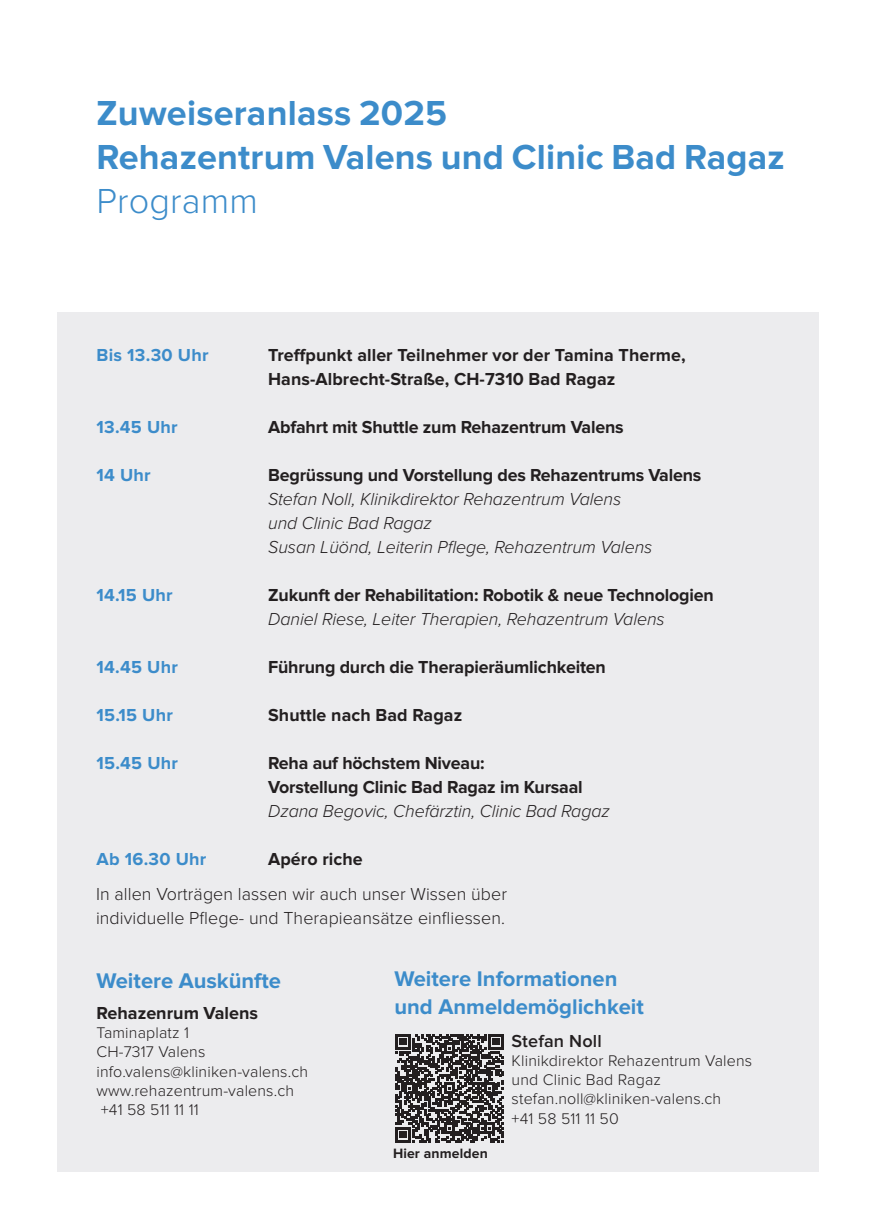
<style>
.page{position:relative;width:874px;height:1225px;background:#fff}
.page>*{position:absolute;margin:0;border:0;box-sizing:border-box;transform-origin:0 0}
.t1{font:700 36px/44px "Proxima Nova";letter-spacing:.005em;color:#3c8cca}
.t2{font:300 36px "Proxima Nova";letter-spacing:.005em;color:#3c8cca}
.t3{font:700 22px/28px "Proxima Nova";color:#3c8cca}
.t4{font:700 18px/24px "Proxima Nova";letter-spacing:-.01em;color:#231f20}
.t5{font:italic 300 18px/24px "Proxima Nova";letter-spacing:-.005em;color:#231f20}
.t6{font:300 18px/24px "Proxima Nova";letter-spacing:.005em;color:#231f20}
.t7{font:700 18px "Proxima Nova";letter-spacing:.015em;color:#3c8cca}
.t8{font:600 18px "Proxima Nova";letter-spacing:.01em;color:#231f20}
.t9{font:300 16px/19.2px "Proxima Nova";letter-spacing:.01em;color:#231f20}
.t10{font:700 14px "Proxima Nova";letter-spacing:.01em;color:#231f20}
</style>
<div class="page">
<div style="left:57px;top:312px;width:761px;height:859px;background:#ececee"></div>
<svg style="left:395px;top:1034px;width:108px;height:108px"></svg>
<h1 class="t1" style="left:96px;top:92px;width:689px">Zuweiseranlass 2025<br>Rehazentrum Valens und Clinic Bad Ragaz</h1>
<h1 class="t2" style="left:96px;top:180px;width:163px">Programm</h1>
<p class="t4" style="left:268px;top:343px;width:419px">Treffpunkt aller Teilnehmer vor der Tamina Therme,<br>Hans-Albrecht-Straße, CH-7310 Bad Ragaz</p>
<p class="t4" style="left:268px;top:415px;width:357px">Abfahrt mit Shuttle zum Rehazentrum Valens</p>
<p class="t4" style="left:268px;top:463px;width:434px">Begrüssung und Vorstellung des Rehazentrums Valens</p>
<p class="t5" style="left:268px;top:487px;width:385px">Stefan Noll, Klinikdirektor Rehazentrum Valens und Clinic Bad Ragaz<br>Susan Lüönd, Leiterin Pflege, Rehazentrum Valens</p>
<p class="t4" style="left:268px;top:583px;width:447px">Zukunft der Rehabilitation: Robotik &amp; neue Technologien</p>
<p class="t5" style="left:268px;top:607px;width:398px">Daniel Riese, Leiter Therapien, Rehazentrum Valens</p>
<p class="t4" style="left:268px;top:655px;width:339px">Führung durch die Therapieräumlichkeiten</p>
<p class="t4" style="left:268px;top:703px;width:195px">Shuttle nach Bad Ragaz</p>
<p class="t4" style="left:268px;top:751px;width:316px">Reha auf höchstem Niveau:<br>Vorstellung Clinic Bad Ragaz im Kursaal</p>
<p class="t5" style="left:268px;top:799px;width:343px">Dzana Begovic, Chefärztin, Clinic Bad Ragaz</p>
<p class="t4" style="left:268px;top:847px;width:96px">Apéro riche</p>
<p class="t6" style="left:96px;top:882px;width:412px">In allen Vorträgen lassen wir auch unser Wissen über individuelle Pflege- und Therapieansätze einfliessen.</p>
<p class="t7" style="left:96px;top:344px;width:113px">Bis 13.30 Uhr</p>
<p class="t7" style="left:96px;top:416px;width:83px">13.45 Uhr</p>
<p class="t7" style="left:96px;top:464px;width:56px">14 Uhr</p>
<p class="t7" style="left:96px;top:584px;width:78px">14.15 Uhr</p>
<p class="t7" style="left:96px;top:656px;width:83px">14.45 Uhr</p>
<p class="t7" style="left:96px;top:704px;width:78px">15.15 Uhr</p>
<p class="t7" style="left:96px;top:752px;width:83px">15.45 Uhr</p>
<p class="t7" style="left:96px;top:848px;width:111px">Ab 16.30 Uhr</p>
<p class="t3" style="left:96px;top:967px;width:186px">Weitere Auskünfte</p>
<p class="t4" style="left:96px;top:1001px;width:163px">Rehazenrum Valens</p>
<p class="t9" style="left:96px;top:1023px;width:213px">Taminaplatz 1<br>CH-7317 Valens info.valens@kliniken-valens.ch www.rehazentrum-valens.ch +41 58 511 11 11</p>
<p class="t3" style="left:394px;top:965px;width:251px">Weitere Informationen und Anmeldemöglichkeit</p>
<p class="t10" style="left:393px;top:1145px;width:96px">Hier anmelden</p>
<p class="t8" style="left:511px;top:1032px;width:92px">Stefan Noll</p>
<p class="t9" style="left:511px;top:1051px;width:242px">Klinikdirektor Rehazentrum Valens und Clinic Bad Ragaz stefan.noll@kliniken-valens.ch<br>+41 58 511 11 50</p>
</div>
